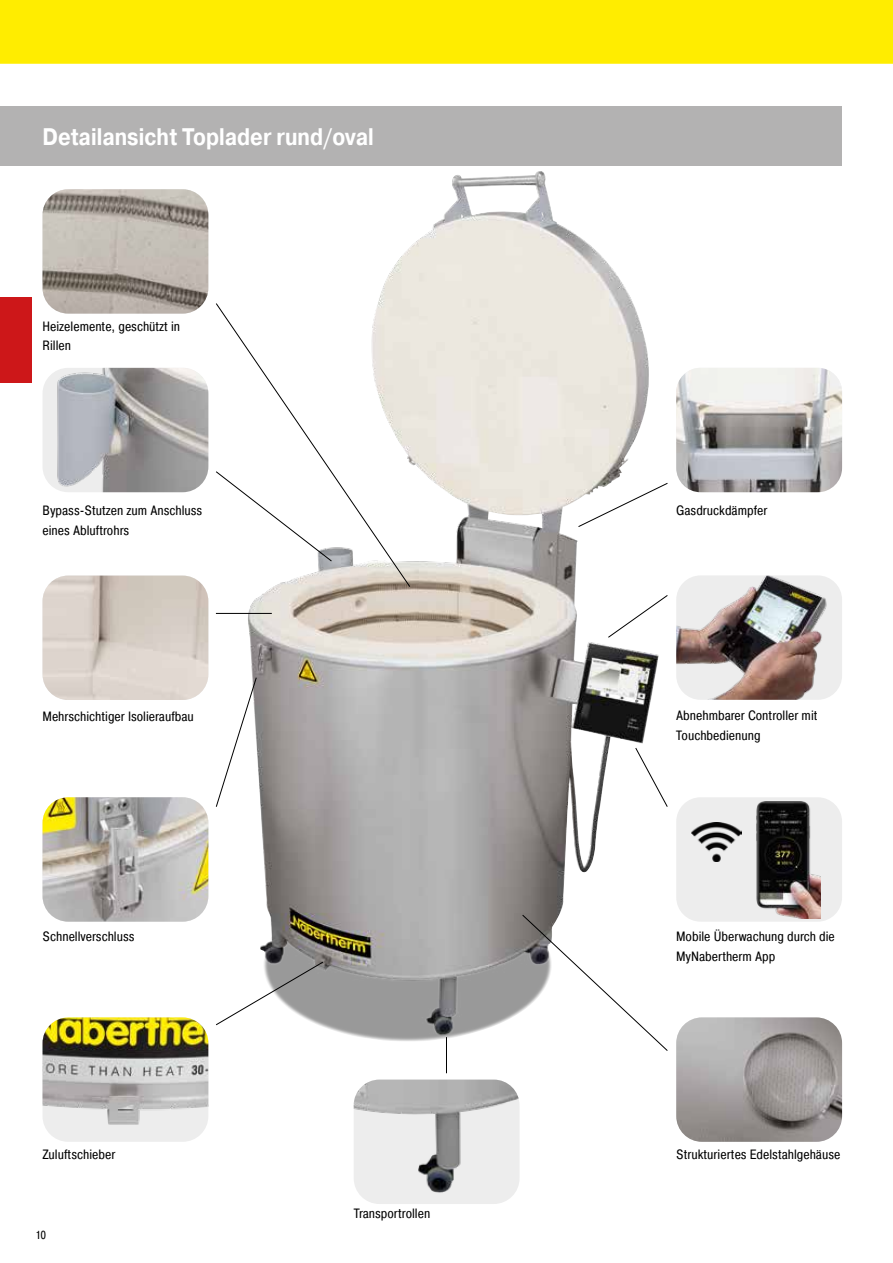
<style>
.page{position:relative;width:893px;height:1263px;background:#fff}
.page>*{position:absolute;margin:0;border:0;box-sizing:border-box;transform-origin:0 0}
.t1{font:700 24px "Pragmatica";color:#fff;scale:.85 1}
.t2{font:13.5px/19.5px "Pragmatica Cond";color:#000}
.t3{font:11.7px "Pragmatica Cond";color:#000}
</style>
<div class="page">
<div style="left:0;top:106px;width:842px;height:60px;background:#b3b2b2"></div>
<div style="left:0;top:298px;width:32px;height:85px;background:#cd1719"></div>
<div style="left:676px;top:797px;width:166px;height:125px;background:#ededed;border-radius:24px"></div>
<img style="left:246px;top:172px;width:413px;height:869px">
<svg style="left:215px;top:677px;width:42px;height:131px"></svg>
<svg style="left:216px;top:961px;width:108px;height:65px"></svg>
<svg style="left:522px;top:914px;width:146px;height:137px"></svg>
<svg style="left:577px;top:482px;width:91px;height:46px"></svg>
<svg style="left:607px;top:594px;width:61px;height:44px"></svg>
<img style="left:756px;top:801px;width:64px;height:118px">
<img style="left:692px;top:822px;width:49px;height:39px">
<img style="left:676px;top:368px;width:166px;height:124px">
<img style="left:676px;top:575px;width:166px;height:125px">
<img style="left:676px;top:1017px;width:166px;height:125px">
<svg style="left:635px;top:747px;width:33px;height:61px"></svg>
<hr style="left:446px;top:1037px;width:1px;height:36px;background:#000">
<img style="left:43px;top:1017px;width:165px;height:125px">
<img style="left:43px;top:797px;width:165px;height:125px">
<img style="left:43px;top:576px;width:165px;height:124px">
<hr style="left:216px;top:613px;width:56px;height:1px;background:#000">
<img style="left:43px;top:368px;width:165px;height:124px">
<img style="left:43px;top:189px;width:165px;height:125px">
<svg style="left:216px;top:302px;width:195px;height:286px"></svg>
<div style="left:354px;top:1079px;width:166px;height:125px;background:#ededed;border-radius:26px"></div>
<img style="left:354px;top:1079px;width:166px;height:119px">
<div style="left:0;top:0;width:893px;height:64px;background:#ffed00"></div>
<h1 class="t1" style="left:43px;top:122px;width:391px">Detailansicht Toplader rund/oval</h1>
<p class="t2" style="left:43px;top:316px;width:139px">Heizelemente, geschützt in<br>Rillen</p>
<p class="t2" style="left:43px;top:501px;width:161px">Bypass-Stutzen zum Anschluss eines Abluftrohrs</p>
<p class="t2" style="left:676px;top:500px;width:93px">Gasdruckdämpfer</p>
<p class="t2" style="left:43px;top:706px;width:153px">Mehrschichtiger Isolieraufbau</p>
<p class="t2" style="left:676px;top:706px;width:143px">Abnehmbarer Controller mit<br>Touchbedienung</p>
<p class="t2" style="left:43px;top:926px;width:94px">Schnellverschluss</p>
<p class="t2" style="left:676px;top:927px;width:160px">Mobile Überwachung durch die<br>MyNabertherm App</p>
<p class="t2" style="left:43px;top:1144px;width:74px">Zuluftschieber</p>
<p class="t2" style="left:676px;top:1144px;width:166px">Strukturiertes Edelstahlgehäuse</p>
<p class="t3" style="left:35px;top:1228px;width:12px">10</p>
<p class="t2" style="left:354px;top:1203px;width:78px">Transportrollen</p>
</div>
